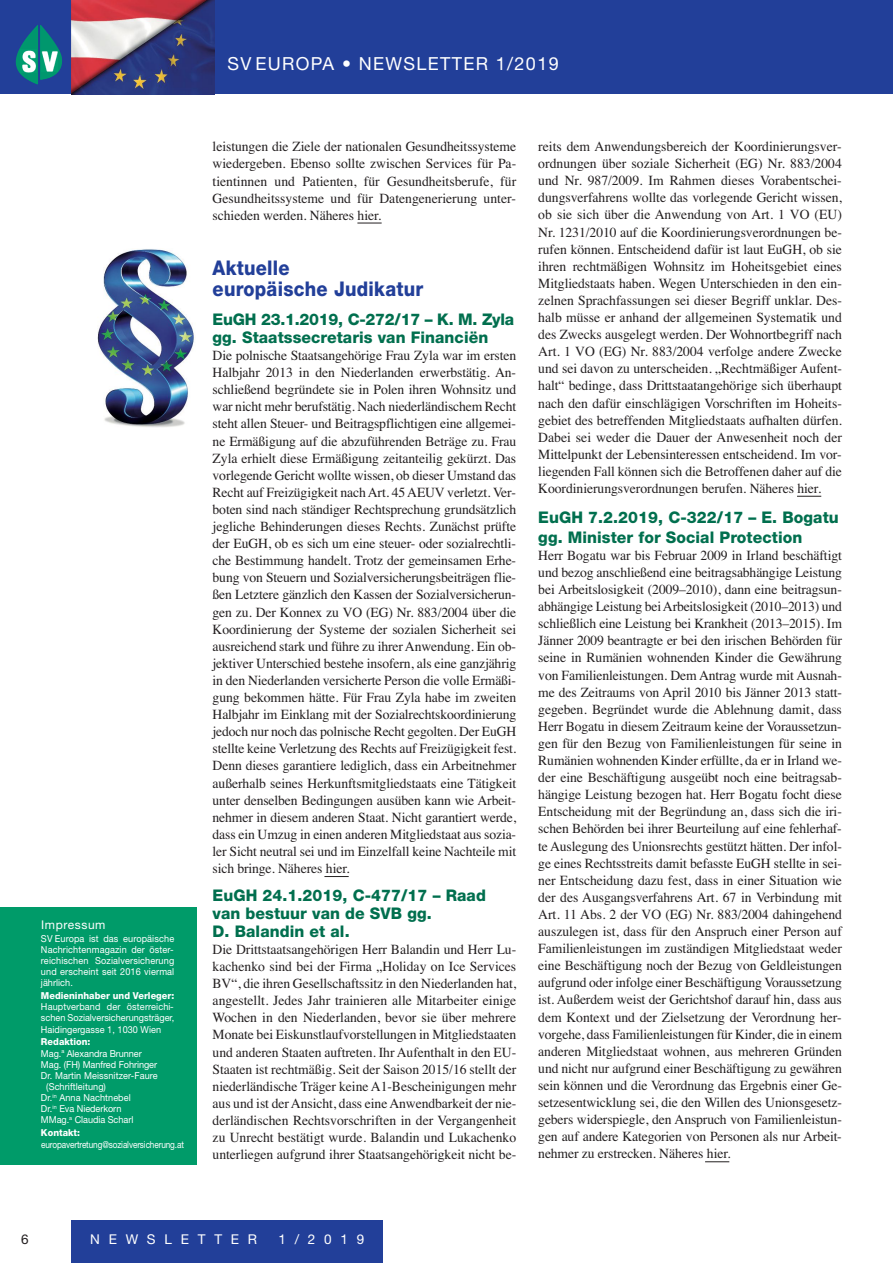
<style>
.page{position:relative;width:893px;height:1263px;background:#fff}
.page>*{position:absolute;margin:0;border:0;box-sizing:border-box;transform-origin:0 0}
.t1{font:800 20.25px/21.1px "Helvetica Neue";letter-spacing:.015em;color:#223f99;scale:.9 1}
.t2{font:18px "Helvetica Neue LT Std";letter-spacing:.075em;color:#fff}
.t3{font:800 16.05px/17.7px "Helvetica Neue";letter-spacing:.005em;color:#016f4e}
.t4{font:13.95px/17.1px "Times";letter-spacing:-.005em;color:#231f20;text-align:justify}
.t5{font:13.5px "Helvetica Neue LT Std";letter-spacing:.65em;color:#fff}
.t6{font:13.5px "Helvetica Neue LT Std";color:#231f20}
.t7{font:12px "Helvetica Neue LT Std";letter-spacing:.05em;color:#fff}
.t8{font:9.6px/11.1px "Helvetica Neue LT Std";color:#fff;text-align:justify;scale:.95 1}
.t9{font:800 9.6px "Helvetica Neue";letter-spacing:.005em;color:#fff;scale:.95 1}
.t10{font:9.6px "Helvetica Neue LT Std";color:#fff;scale:.86 1}
</style>
<div class="page">
<div style="left:71px;top:1220px;width:312px;height:43px;background:#223f99"></div>
<div style="left:0;top:0;width:893px;height:94px;background:#223f99"></div>
<img style="left:40px;top:25px;width:22px;height:55px">
<img style="left:16px;top:25px;width:22px;height:60px">
<img style="left:20px;top:50px;width:17px;height:22px">
<img style="left:42px;top:51px;width:15px;height:21px">
<img style="left:72px;top:0;width:142px;height:94px">
<div style="left:0;top:908px;width:197px;height:257px;background:#009b69"></div>
<img style="left:97px;top:249px;width:99px;height:178px">
<svg style="left:324px;top:876px;width:25px;height:1px"></svg>
<svg style="left:797px;top:496px;width:24px;height:1px"></svg>
<svg style="left:705px;top:1161px;width:24px;height:1px"></svg>
<svg style="left:357px;top:223px;width:25px;height:1px"></svg>
<p class="t2" style="left:227px;top:58px;width:333px">SV EUROPA • NEWSLETTER 1/2019</p>
<p class="t7" style="left:41px;top:921px;width:66px">Impressum</p>
<p class="t8" style="left:41px;top:934px;width:142px">SV Europa ist das europäische Nachrichtenmagazin der öster&shy;reichischen Sozialversicherung und erscheint seit 2016 viermal jährlich.</p>
<p class="t9" style="left:41px;top:992px;width:142px">Medieninhaber und Verleger:</p>
<p class="t8" style="left:41px;top:1002px;width:142px">Hauptverband der österreichi&shy;schen Sozialversicherungsträger, Haidingergasse 1, 1030 Wien</p>
<p class="t9" style="left:41px;top:1038px;width:54px">Redaktion:</p>
<p class="t8" style="left:41px;top:1048px;width:108px">Mag.<sup>a</sup> Alexandra Brunner</p>
<p class="t8" style="left:41px;top:1059px;width:124px">Mag. (FH) Manfred Fohringer</p>
<p class="t8" style="left:41px;top:1071px;width:124px">Dr. Martin Meissnitzer-Faure</p>
<p class="t8" style="left:46px;top:1082px;width:64px">(Schriftleitung)</p>
<p class="t8" style="left:41px;top:1093px;width:96px">Dr.<sup>in</sup> Anna Nachtnebel</p>
<p class="t8" style="left:41px;top:1104px;width:86px">Dr.<sup>in</sup> Eva Niederkorn</p>
<p class="t8" style="left:41px;top:1115px;width:99px">MMag.<sup>a</sup> Claudia Scharl</p>
<p class="t9" style="left:41px;top:1129px;width:43px">Kontakt:</p>
<p class="t10" style="left:41px;top:1141px;width:168px">europavertretung@sozialversicherung.at</p>
<p class="t4" style="left:213px;top:138px;width:305px">leistungen die Ziele der nationalen Gesundheitssysteme wiedergeben. Ebenso sollte zwischen Services für Pa&shy;tientinnen und Patienten, für Gesundheitsberufe, für Gesundheitssysteme und für Datengenerierung unter&shy;schieden werden. Näheres hier.</p>
<h1 class="t1" style="left:213px;top:259px;width:236px">Aktuelle<br>europäische Judikatur</h1>
<p class="t3" style="left:213px;top:312px;width:303px">EuGH 23.1.2019, C-272/17 – K. M. Zyla gg. Staatssecretaris van Financiën</p>
<p class="t4" style="left:213px;top:347px;width:305px">Die polnische Staatsangehörige Frau Zyla war im ersten Halbjahr 2013 in den Niederlanden erwerbstätig. An&shy;schließend begründete sie in Polen ihren Wohnsitz und war nicht mehr berufstätig. Nach niederländischem Recht steht allen Steuer- und Beitragspflichtigen eine allgemei&shy;ne Ermäßigung auf die abzuführenden Beträge zu. Frau Zyla erhielt diese Ermäßigung zeitanteilig gekürzt. Das vorlegende Gericht wollte wissen, ob dieser Umstand das Recht auf Freizügigkeit nachArt. 45AEUV verletzt. Ver&shy;boten sind nach ständiger Rechtsprechung grundsätzlich jegliche Behinderungen dieses Rechts. Zunächst prüfte der EuGH, ob es sich um eine steuer- oder sozialrechtli&shy;che Bestimmung handelt. Trotz der gemeinsamen Erhe&shy;bung von Steuern und Sozialversicherungsbeiträgen flie&shy;ßen Letztere gänzlich den Kassen der Sozialversicherun&shy;gen zu. Der Konnex zu VO (EG) Nr. 883/2004 über die Koordinierung der Systeme der sozialen Sicherheit sei ausreichend stark und führe zu ihrer Anwendung. Ein ob&shy;jektiver Unterschied bestehe insofern, als eine ganzjährig in den Niederlanden versicherte Person die volle Ermäßi&shy;gung bekommen hätte. Für Frau Zyla habe im zweiten Halbjahr im Einklang mit der Sozialrechtskoordinierung jedoch nur noch das polnische Recht gegolten. Der EuGH stellte keine Verletzung des Rechts auf Freizügigkeit fest.<br>Denn dieses garantiere lediglich, dass ein Arbeitnehmer außerhalb seines Herkunftsmitgliedstaats eine Tätigkeit unter denselben Bedingungen ausüben kann wie Arbeit&shy;nehmer in diesem anderen Staat. Nicht garantiert werde, dass ein Umzug in einen anderen Mitgliedstaat aus sozia&shy;ler Sicht neutral sei und im Einzelfall keine Nachteile mit sich bringe. Näheres hier.</p>
<p class="t3" style="left:213px;top:888px;width:275px">EuGH 24.1.2019, C-477/17 – Raad van bestuur van de SVB gg.<br>D. Balandin et al.</p>
<p class="t4" style="left:213px;top:940px;width:305px">Die Drittstaatsangehörigen Herr Balandin und Herr Lu&shy;kachenko sind bei der Firma „Holiday on Ice Services BV“, die ihren Gesellschaftssitz in den Niederlanden hat, angestellt. Jedes Jahr trainieren alle Mitarbeiter einige Wochen in den Niederlanden, bevor sie über mehrere Monate bei Eiskunstlaufvorstellungen in Mitgliedstaaten und anderen Staaten auftreten. Ihr Aufenthalt in den EU-Staaten ist rechtmäßig. Seit der Saison 2015/16 stellt der niederländische Träger keine A1-Bescheinigungen mehr aus und ist derAnsicht, dass eineAnwendbarkeit der nie&shy;derländischen Rechtsvorschriften in der Vergangenheit zu Unrecht bestätigt wurde. Balandin und Lukachenko unterliegen aufgrund ihrer Staatsangehörigkeit nicht be-</p>
<p class="t4" style="left:538px;top:138px;width:305px">reits dem Anwendungsbereich der Koordinierungsver&shy;ordnungen über soziale Sicherheit (EG) Nr. 883/2004 und Nr. 987/2009. Im Rahmen dieses Vorabentschei&shy;dungsverfahrens wollte das vorlegende Gericht wissen, ob sie sich über die Anwendung von Art. 1 VO (EU)<br>Nr. 1231/2010 auf die Koordinierungsverordnungen be&shy;rufen können. Entscheidend dafür ist laut EuGH, ob sie ihren rechtmäßigen Wohnsitz im Hoheitsgebiet eines Mitgliedstaats haben. Wegen Unterschieden in den ein&shy;zelnen Sprachfassungen sei dieser Begriff unklar. Des&shy;halb müsse er anhand der allgemeinen Systematik und des Zwecks ausgelegt werden. Der Wohnortbegriff nach Art. 1 VO (EG) Nr. 883/2004 verfolge andere Zwecke und sei davon zu unterscheiden. „Rechtmäßiger Aufent&shy;halt“ bedinge, dass Drittstaatangehörige sich überhaupt nach den dafür einschlägigen Vorschriften im Hoheits&shy;gebiet des betreffenden Mitgliedstaats aufhalten dürfen.<br>Dabei sei weder die Dauer der Anwesenheit noch der Mittelpunkt der Lebensinteressen entscheidend. Im vor&shy;liegenden Fall können sich die Betroffenen daher auf die Koordinierungsverordnungen berufen. Näheres hier.</p>
<p class="t3" style="left:538px;top:509px;width:302px;line-height:19.5px">EuGH 7.2.2019, C-322/17 – E. Bogatu gg. Minister for Social Protection</p>
<p class="t4" style="left:538px;top:546px;width:305px">Herr Bogatu war bis Februar 2009 in Irland beschäftigt und bezog anschließend eine beitragsabhängige Leistung bei Arbeitslosigkeit (2009–2010), dann eine beitragsun&shy;abhängige Leistung beiArbeitslosigkeit (2010–2013) und schließlich eine Leistung bei Krankheit (2013–2015). Im Jänner 2009 beantragte er bei den irischen Behörden für seine in Rumänien wohnenden Kinder die Gewährung von Familienleistungen. Dem Antrag wurde mit Ausnah&shy;me des Zeitraums von April 2010 bis Jänner 2013 statt&shy;gegeben. Begründet wurde die Ablehnung damit, dass Herr Bogatu in diesem Zeitraum keine der Voraussetzun&shy;gen für den Bezug von Familienleistungen für seine in Rumänien wohnenden Kinder erfüllte, da er in Irland we&shy;der eine Beschäftigung ausgeübt noch eine beitragsab&shy;hängige Leistung bezogen hat. Herr Bogatu focht diese Entscheidung mit der Begründung an, dass sich die iri&shy;schen Behörden bei ihrer Beurteilung auf eine fehlerhaf&shy;te Auslegung des Unionsrechts gestützt hätten. Der infol&shy;ge eines Rechtsstreits damit befasste EuGH stellte in sei&shy;ner Entscheidung dazu fest, dass in einer Situation wie der des Ausgangsverfahrens Art. 67 in Verbindung mit Art. 11 Abs. 2 der VO (EG) Nr. 883/2004 dahingehend auszulegen ist, dass für den Anspruch einer Person auf Familienleistungen im zuständigen Mitgliedstaat weder eine Beschäftigung noch der Bezug von Geldleistungen aufgrund oder infolge einer Beschäftigung Voraussetzung ist. Außerdem weist der Gerichtshof darauf hin, dass aus dem Kontext und der Zielsetzung der Verordnung her&shy;vorgehe, dass Familienleistungen für Kinder, die in einem anderen Mitgliedstaat wohnen, aus mehreren Gründen und nicht nur aufgrund einer Beschäftigung zu gewähren sein können und die Verordnung das Ergebnis einer Ge&shy;setzesentwicklung sei, die den Willen des Unionsgesetz&shy;gebers widerspiegle, den Anspruch von Familienleistun&shy;gen auf andere Kategorien von Personen als nur Arbeit&shy;nehmer zu erstrecken. Näheres hier.</p>
<p class="t6" style="left:21px;top:1234px;width:9px">6</p>
<p class="t5" style="left:90px;top:1234px;width:168px">NEWSLETTER</p>
<p class="t5" style="left:278px;top:1234px;width:87px">1/2019</p>
</div>
